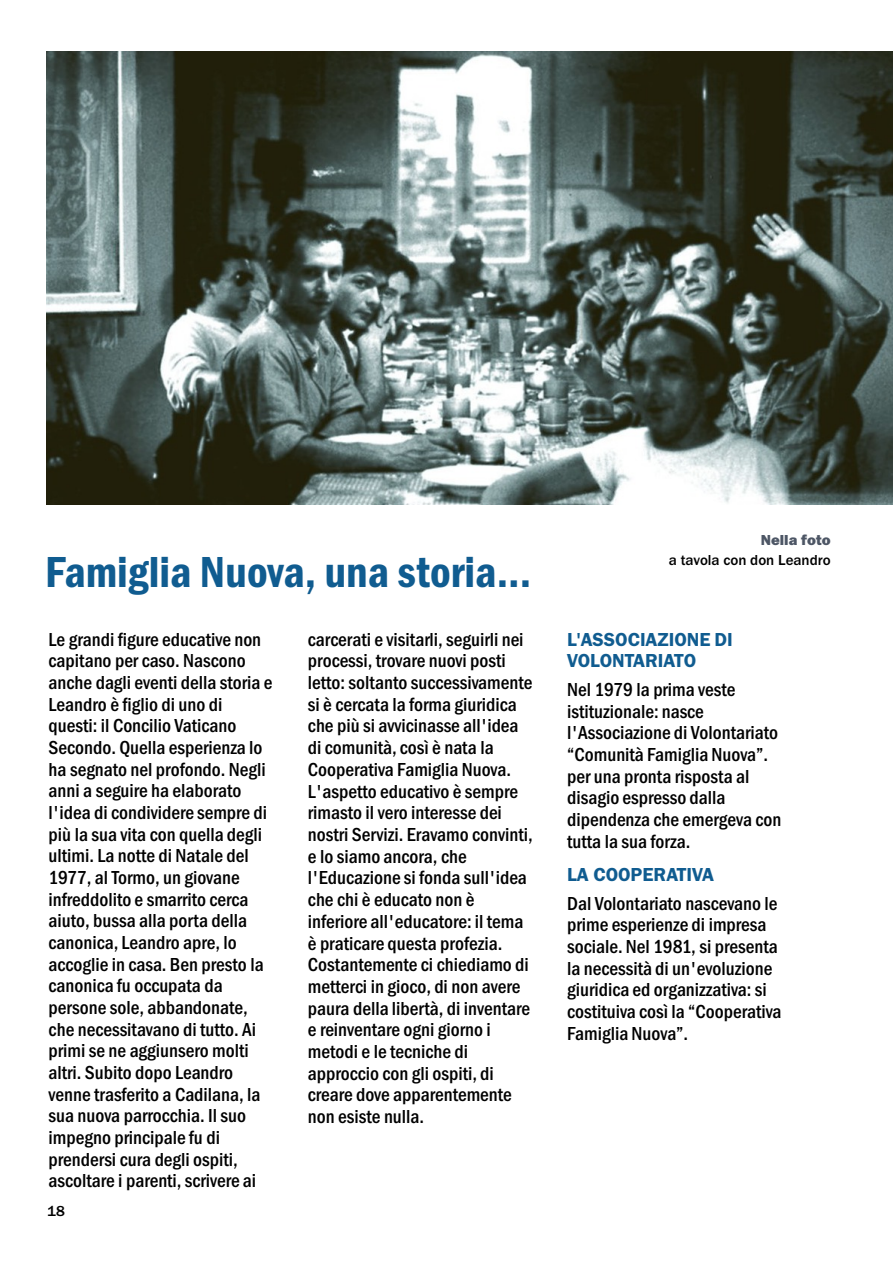
<style>
.page{position:relative;width:893px;height:1263px;background:#fff}
.page>*{position:absolute;margin:0;border:0;box-sizing:border-box;transform-origin:0 0}
.t1{font:600 condensed 45px "Franklin Gothic";color:#105c90}
.t2{font:500 condensed 19.5px/21.6px "Franklin Gothic";color:#000}
.t3{font:600 19.5px/21.6px "Franklin Gothic";color:#105c90}
.t4{font:500 15px "Franklin Gothic";color:#000}
.t5{font:800 15px "Franklin Gothic";color:#4d5665}
</style>
<div class="page">
<img style="left:46px;top:52px;width:847px;height:453px">
<h1 class="t1" style="left:45px;top:556px;width:488px">Famiglia Nuova, una storia...</h1>
<p class="t5" style="left:761px;top:534px;width:71px">Nella foto</p>
<p class="t4" style="left:669px;top:554px;width:163px">a tavola con don Leandro</p>
<p class="t2" style="left:49px;top:630px;width:225px">Le grandi figure educative non capitano per caso. Nascono anche dagli eventi della storia e<br>Leandro è figlio di uno di questi: il Concilio Vaticano<br>Secondo. Quella esperienza lo ha segnato nel profondo. Negli anni a seguire ha elaborato l'idea di condividere sempre di più la sua vita con quella degli ultimi. La notte di Natale del<br>1977, al Tormo, un giovane infreddolito e smarrito cerca aiuto, bussa alla porta della canonica, Leandro apre, lo accoglie in casa. Ben presto la canonica fu occupata da persone sole, abbandonate, che necessitavano di tutto. Ai primi se ne aggiunsero molti altri. Subito dopo Leandro venne trasferito a Cadilana, la sua nuova parrocchia. Il suo impegno principale fu di prendersi cura degli ospiti, ascoltare i parenti, scrivere ai</p>
<p class="t2" style="left:308px;top:630px;width:226px">carcerati e visitarli, seguirli nei processi, trovare nuovi posti letto: soltanto successivamente si è cercata la forma giuridica che più si avvicinasse all'idea di comunità, così è nata la<br>Cooperativa Famiglia Nuova.<br>L'aspetto educativo è sempre rimasto il vero interesse dei nostri Servizi. Eravamo convinti, e lo siamo ancora, che l'Educazione si fonda sull'idea che chi è educato non è inferiore all'educatore: il tema è praticare questa profezia.<br>Costantemente ci chiediamo di metterci in gioco, di non avere paura della libertà, di inventare e reinventare ogni giorno i metodi e le tecniche di approccio con gli ospiti, di creare dove apparentemente non esiste nulla.</p>
<p class="t3" style="left:567px;top:630px;width:167px">L'ASSOCIAZIONE DI<br>VOLONTARIATO</p>
<p class="t2" style="left:567px;top:680px;width:216px">Nel 1979 la prima veste istituzionale: nasce l'Associazione di Volontariato “Comunità Famiglia Nuova”. per una pronta risposta al disagio espresso dalla dipendenza che emergeva con tutta la sua forza.</p>
<p class="t3" style="left:567px;top:865px;width:148px">LA COOPERATIVA</p>
<p class="t2" style="left:567px;top:894px;width:216px">Dal Volontariato nascevano le prime esperienze di impresa sociale. Nel 1981, si presenta la necessità di un'evoluzione giuridica ed organizzativa: si costituiva così la “Cooperativa<br>Famiglia Nuova”.</p>
<p class="t4" style="left:47px;top:1206px;width:19px">18</p>
</div>
